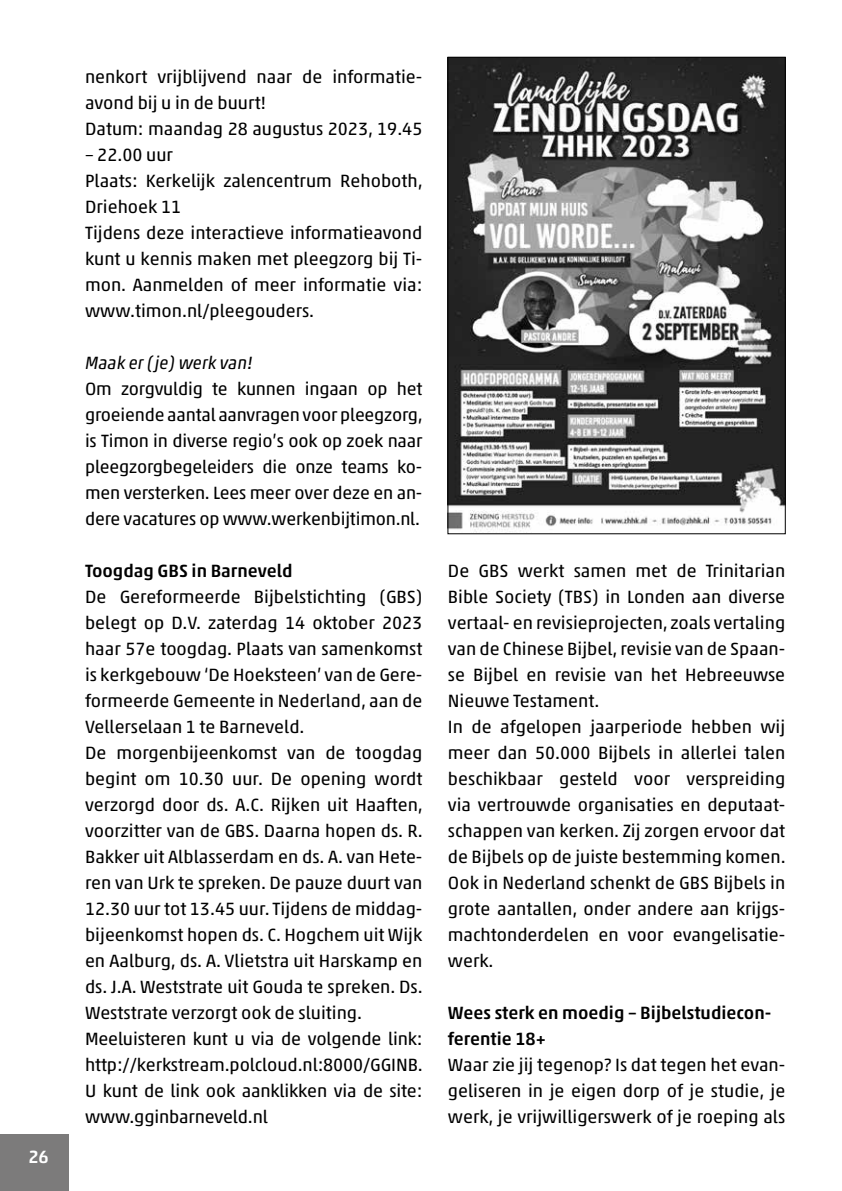
<style>
.page{position:relative;width:842px;height:1191px;background:#fff}
.page>*{position:absolute;margin:0;border:0;box-sizing:border-box;transform-origin:0 0}
.t1{font:18px/26px "Akko Std";color:#000}
.t2{font:500 18px/26px "Akko Std";color:#000}
.t3{font:italic 18px "Akko Std";color:#000}
.t4{font:500 18px "Akko Std";color:#fff}
</style>
<div class="page">
<img style="left:449px;top:59px;width:335px;height:473px">
<div style="left:447px;top:57px;width:339px;height:477px;border:1px solid #000"></div>
<div style="left:0;top:1134px;width:68px;height:57px;background:#7c7b7b"></div>
<p class="t4" style="left:28px;top:1145px;width:22px">26</p>
<p class="t1" style="left:85px;top:63px;width:339px">nenkort vrijblijvend naar de informatie&shy;avond bij u in de buurt!<br>Datum: maandag 28 augustus 2023, 19.45</p>
<p class="t1" style="left:85px;top:141px;width:339px">– 22.00 uur<br>Plaats: Kerkelijk zalencentrum Rehoboth,<br>Driehoek 11<br>Tijdens deze interactieve informatieavond kunt u kennis maken met pleegzorg bij Ti&shy;mon. Aanmelden of meer informatie via: www.timon.nl/pleegouders.</p>
<p class="t3" style="left:85px;top:352px;width:169px">Maak er (je) werk van!</p>
<p class="t1" style="left:85px;top:375px;width:339px;text-align:justify">Om zorgvuldig te kunnen ingaan op het groeiende aantal aanvragen voor pleegzorg, is Timon in diverse regio’s ook op zoek naar pleegzorgbegeleiders die onze teams ko&shy;men versterken. Lees meer over deze en an&shy;dere vacatures op www.werkenbijtimon.nl.</p>
<p class="t2" style="left:85px;top:557px;width:209px">Toogdag GBS in Barneveld</p>
<p class="t1" style="left:85px;top:583px;width:339px">De Gereformeerde Bijbelstichting (GBS) belegt op D.V. zaterdag 14 oktober 2023 haar 57e toogdag. Plaats van samenkomst is kerkgebouw ‘De Hoeksteen’ van de Gere&shy;formeerde Gemeente in Nederland, aan de Vellerselaan 1 te Barneveld.<br>De morgenbijeenkomst van de toogdag begint om 10.30 uur. De opening wordt verzorgd door ds. A.C. Rijken uit Haaften, voorzitter van de GBS. Daarna hopen ds. R.<br>Bakker uit Alblasserdam en ds. A. van Hete&shy;ren van Urk te spreken. De pauze duurt van 12.30 uur tot 13.45 uur. Tijdens de middag&shy;bijeenkomst hopen ds. C. Hogchem uit Wijk en Aalburg, ds. A. Vlietstra uit Harskamp en ds. J.A. Weststrate uit Gouda te spreken. Ds.<br>Weststrate verzorgt ook de sluiting.<br>Meeluisteren kunt u via de volgende link: http://kerkstream.polcloud.nl:8000/GGINB.<br>U kunt de link ook aanklikken via de site: www.gginbarneveld.nl</p>
<p class="t1" style="left:448px;top:557px;width:339px">De GBS werkt samen met de Trinitarian Bible Society (TBS) in Londen aan diverse vertaal- en revisieprojecten, zoals vertaling van de Chinese Bijbel, revisie van de Spaan&shy;se Bijbel en revisie van het Hebreeuwse Nieuwe Testament.<br>In de afgelopen jaarperiode hebben wij meer dan 50.000 Bijbels in allerlei talen beschikbaar gesteld voor verspreiding via vertrouwde organisaties en deputaat&shy;schappen van kerken. Zij zorgen ervoor dat de Bijbels op de juiste bestemming komen.<br>Ook in Nederland schenkt de GBS Bijbels in grote aantallen, onder andere aan krijgs&shy;machtonderdelen en voor evangelisatie&shy;werk.</p>
<p class="t2" style="left:448px;top:999px;width:325px">Wees sterk en moedig – Bijbelstudiecon&shy;ferentie 18+</p>
<p class="t1" style="left:448px;top:1051px;width:339px;text-align:justify">Waar zie jij tegenop? Is dat tegen het evan&shy;geliseren in je eigen dorp of je studie, je werk, je vrijwilligerswerk of je roeping als</p>
</div>
